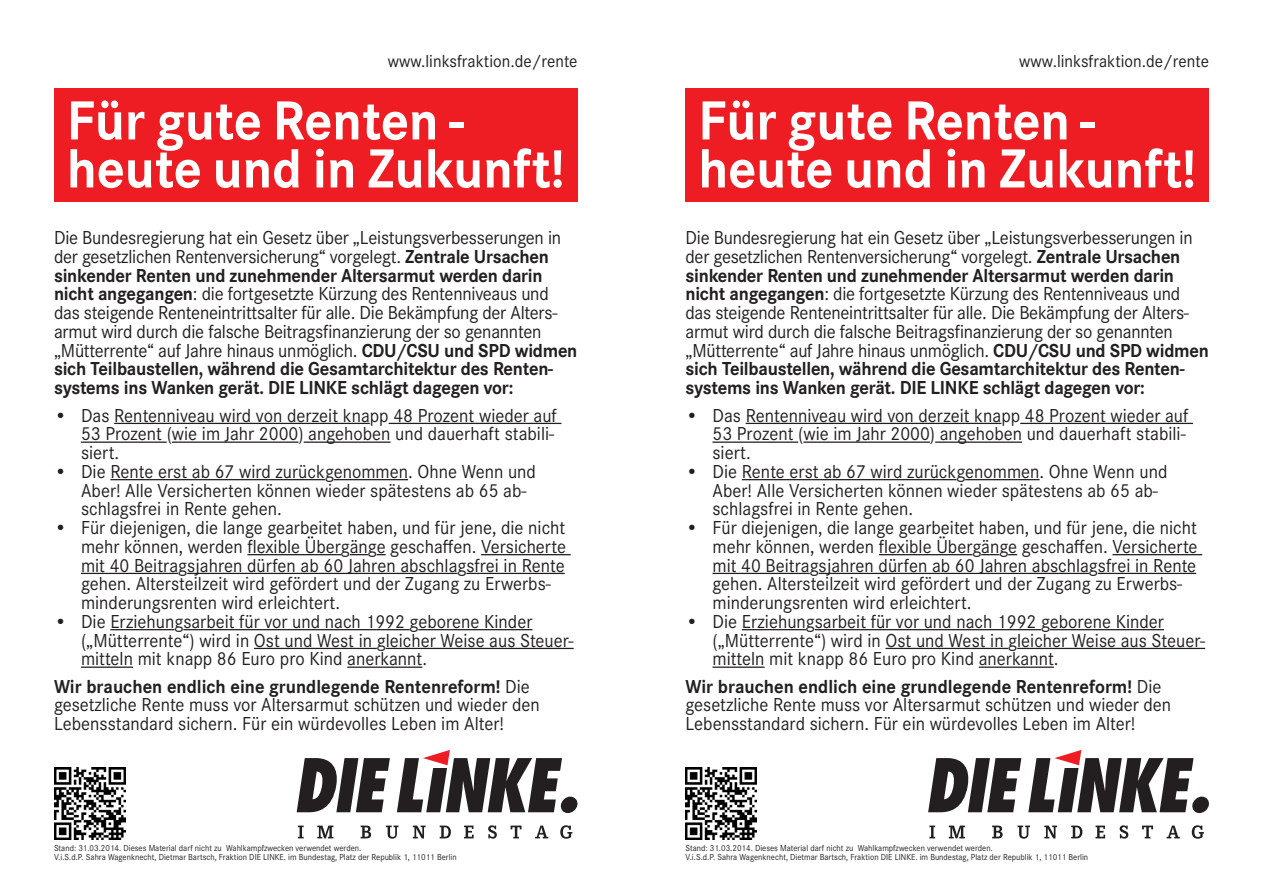
<style>
.page{position:relative;width:1263px;height:893px;background:#fff}
.page>*{position:absolute;margin:0;border:0;box-sizing:border-box;transform-origin:0 0}
.Überschrift_1__Ebene{font:700 57px "Corporate S";color:#fff;scale:.95 1}
.t1{font:19.5px/18.8px "Corporate S";color:#231f20;scale:.95 1}
.t2{font:19.5px/18.8px "Corporate S";color:#231f20}
.Fließtext{font:18px "Corporate S";color:#231f20;scale:.95 1}
.V_i_S_d_P{font:9px "Corporate S";color:#231f20;scale:.95 1}
.s1{font-weight:700}
</style>
<div class="page">
<div style="left:54px;top:88px;width:523px;height:114px;background:#ee1d23"></div>
<svg style="left:298px;top:826px;width:6px;height:12px"></svg>
<svg style="left:317px;top:826px;width:16px;height:12px"></svg>
<svg style="left:361px;top:826px;width:10px;height:12px"></svg>
<svg style="left:386px;top:826px;width:12px;height:13px"></svg>
<svg style="left:413px;top:826px;width:13px;height:12px"></svg>
<svg style="left:440px;top:826px;width:11px;height:12px"></svg>
<svg style="left:464px;top:826px;width:10px;height:12px"></svg>
<svg style="left:488px;top:825px;width:9px;height:14px"></svg>
<svg style="left:511px;top:826px;width:10px;height:12px"></svg>
<svg style="left:535px;top:825px;width:13px;height:13px"></svg>
<svg style="left:560px;top:825px;width:12px;height:14px"></svg>
<svg style="left:297px;top:750px;width:280px;height:63px"></svg>
<hr style="left:114px;top:423px;width:256px;height:1px;background:#231f20">
<hr style="left:389px;top:423px;width:172px;height:1px;background:#231f20">
<hr style="left:81px;top:441px;width:86px;height:2px;background:#231f20">
<hr style="left:172px;top:441px;width:126px;height:2px;background:#231f20">
<hr style="left:304px;top:441px;width:87px;height:2px;background:#231f20">
<hr style="left:110px;top:479px;width:215px;height:1px;background:#231f20">
<hr style="left:334px;top:479px;width:74px;height:1px;background:#231f20">
<hr style="left:247px;top:554px;width:94px;height:1px;background:#231f20">
<svg style="left:350px;top:554px;width:18px;height:1px"></svg>
<hr style="left:481px;top:554px;width:90px;height:1px;background:#231f20">
<hr style="left:81px;top:573px;width:97px;height:1px;background:#231f20">
<hr style="left:187px;top:573px;width:270px;height:1px;background:#231f20">
<hr style="left:466px;top:573px;width:99px;height:1px;background:#231f20">
<hr style="left:110px;top:629px;width:64px;height:1px;background:#231f20">
<hr style="left:183px;top:629px;width:227px;height:1px;background:#231f20">
<hr style="left:418px;top:629px;width:114px;height:1px;background:#231f20">
<hr style="left:254px;top:648px;width:123px;height:1px;background:#231f20">
<hr style="left:386px;top:648px;width:188px;height:1px;background:#231f20">
<hr style="left:81px;top:666px;width:52px;height:2px;background:#231f20">
<hr style="left:347px;top:666px;width:75px;height:2px;background:#231f20">
<img style="left:54px;top:768px;width:71px;height:71px">
<div style="left:685px;top:88px;width:524px;height:114px;background:#ee1d23"></div>
<svg style="left:929px;top:826px;width:6px;height:12px"></svg>
<svg style="left:949px;top:826px;width:16px;height:12px"></svg>
<svg style="left:992px;top:826px;width:11px;height:12px"></svg>
<svg style="left:1017px;top:826px;width:13px;height:13px"></svg>
<svg style="left:1044px;top:826px;width:13px;height:12px"></svg>
<svg style="left:1071px;top:826px;width:11px;height:12px"></svg>
<svg style="left:1095px;top:826px;width:10px;height:12px"></svg>
<svg style="left:1120px;top:825px;width:8px;height:14px"></svg>
<svg style="left:1142px;top:826px;width:11px;height:12px"></svg>
<svg style="left:1166px;top:825px;width:14px;height:13px"></svg>
<svg style="left:1192px;top:825px;width:12px;height:14px"></svg>
<svg style="left:928px;top:750px;width:281px;height:63px"></svg>
<hr style="left:746px;top:423px;width:255px;height:1px;background:#231f20">
<hr style="left:1020px;top:423px;width:173px;height:1px;background:#231f20">
<hr style="left:712px;top:441px;width:86px;height:2px;background:#231f20">
<hr style="left:803px;top:441px;width:127px;height:2px;background:#231f20">
<hr style="left:935px;top:441px;width:87px;height:2px;background:#231f20">
<hr style="left:742px;top:479px;width:214px;height:1px;background:#231f20">
<hr style="left:965px;top:479px;width:74px;height:1px;background:#231f20">
<hr style="left:879px;top:554px;width:93px;height:1px;background:#231f20">
<svg style="left:981px;top:554px;width:18px;height:1px"></svg>
<hr style="left:1112px;top:554px;width:90px;height:1px;background:#231f20">
<hr style="left:712px;top:573px;width:98px;height:1px;background:#231f20">
<hr style="left:819px;top:573px;width:270px;height:1px;background:#231f20">
<hr style="left:1098px;top:573px;width:98px;height:1px;background:#231f20">
<hr style="left:742px;top:629px;width:64px;height:1px;background:#231f20">
<hr style="left:815px;top:629px;width:226px;height:1px;background:#231f20">
<hr style="left:1050px;top:629px;width:114px;height:1px;background:#231f20">
<hr style="left:885px;top:648px;width:123px;height:1px;background:#231f20">
<hr style="left:1017px;top:648px;width:188px;height:1px;background:#231f20">
<hr style="left:712px;top:666px;width:52px;height:2px;background:#231f20">
<hr style="left:979px;top:666px;width:75px;height:2px;background:#231f20">
<img style="left:685px;top:768px;width:72px;height:71px">
<p class="Fließtext" style="left:388px;top:51px;width:201px">www.linksfraktion.de/rente</p>
<p class="Überschrift_1__Ebene" style="left:67px;top:88px;width:419px">Für gute Renten -</p>
<p class="Überschrift_1__Ebene" style="left:67px;top:136px;width:525px">heute und in Zukunft!</p>
<p class="t1" style="left:54px;top:229px;width:552px">Die Bundesregierung hat ein Gesetz über „Leistungsverbesserungen in der gesetzlichen Rentenversicherung“ vorgelegt. <span class="s1">Zentrale Ursachen sinkender Renten und zunehmender Altersarmut werden darin nicht angegangen</span>: die fortgesetzte Kürzung des Rentenniveaus und das steigende Renteneintrittsalter für alle. Die Bekämpfung der Alters&shy;armut wird durch die falsche Beitragsfinanzierung der so genannten „Mütterrente“ auf Jahre hinaus unmöglich. <span class="s1">CDU/CSU und SPD widmen sich Teilbaustellen, während die Gesamtarchitektur des Renten&shy;systems ins Wanken gerät. DIE LINKE schlägt dagegen vor:</span></p>
<p class="t2" style="left:81px;top:406px;width:477px;text-indent:-27px">• Das Rentenniveau wird von derzeit knapp 48 Prozent wieder auf<br>53 Prozent (wie im Jahr 2000) angehoben und dauerhaft stabili&shy;siert.</p>
<p class="t2" style="left:81px;top:462px;width:456px;text-indent:-27px">• Die Rente erst ab 67 wird zurückgenommen. Ohne Wenn und<br>Aber! Alle Versicherten können wieder spätestens ab 65 ab&shy;schlagsfrei in Rente gehen.</p>
<p class="t2" style="left:81px;top:518px;width:487px;text-indent:-27px">• Für diejenigen, die lange gearbeitet haben, und für jene, die nicht mehr können, werden flexible Übergänge geschaffen. Versicherte mit 40 Beitragsjahren dürfen ab 60 Jahren abschlagsfrei in Rente gehen. Altersteilzeit wird gefördert und der Zugang zu Erwerbs&shy;minderungsrenten wird erleichtert.</p>
<p class="t2" style="left:81px;top:612px;width:494px;text-indent:-27px">• Die Erziehungsarbeit für vor und nach 1992 geborene Kinder („Mütterrente“) wird in Ost und West in gleicher Weise aus Steuer&shy;mitteln mit knapp 86 Euro pro Kind anerkannt.</p>
<p class="t1" style="left:54px;top:677px;width:513px"><span class="s1">Wir brauchen endlich eine grundlegende Rentenreform!</span> Die gesetzliche Rente muss vor Altersarmut schützen und wieder den<br>Lebensstandard sichern. Für ein würdevolles Leben im Alter!</p>
<p class="V_i_S_d_P" style="left:54px;top:843px;width:325px">Stand: 31.03.2014. Dieses Material darf nicht zu Wahlkampfzwecken verwendet werden.</p>
<p class="V_i_S_d_P" style="left:54px;top:852px;width:425px">V.i.S.d.P. Sahra Wagenknecht, Dietmar Bartsch, Fraktion DIE LINKE. im Bundestag, Platz der Republik 1, 11011 Berlin</p>
<p class="Fließtext" style="left:1019px;top:51px;width:201px">www.linksfraktion.de/rente</p>
<p class="Überschrift_1__Ebene" style="left:698px;top:88px;width:419px">Für gute Renten -</p>
<p class="Überschrift_1__Ebene" style="left:698px;top:136px;width:525px">heute und in Zukunft!</p>
<p class="t1" style="left:685px;top:229px;width:552px">Die Bundesregierung hat ein Gesetz über „Leistungsverbesserungen in der gesetzlichen Rentenversicherung“ vorgelegt. <span class="s1">Zentrale Ursachen sinkender Renten und zunehmender Altersarmut werden darin nicht angegangen</span>: die fortgesetzte Kürzung des Rentenniveaus und das steigende Renteneintrittsalter für alle. Die Bekämpfung der Alters&shy;armut wird durch die falsche Beitragsfinanzierung der so genannten „Mütterrente“ auf Jahre hinaus unmöglich. <span class="s1">CDU/CSU und SPD widmen sich Teilbaustellen, während die Gesamtarchitektur des Renten&shy;systems ins Wanken gerät. DIE LINKE schlägt dagegen vor:</span></p>
<p class="t2" style="left:712px;top:406px;width:477px;text-indent:-27px">• Das Rentenniveau wird von derzeit knapp 48 Prozent wieder auf<br>53 Prozent (wie im Jahr 2000) angehoben und dauerhaft stabili&shy;siert.</p>
<p class="t2" style="left:712px;top:462px;width:456px;text-indent:-27px">• Die Rente erst ab 67 wird zurückgenommen. Ohne Wenn und<br>Aber! Alle Versicherten können wieder spätestens ab 65 ab&shy;schlagsfrei in Rente gehen.</p>
<p class="t2" style="left:712px;top:518px;width:487px;text-indent:-27px">• Für diejenigen, die lange gearbeitet haben, und für jene, die nicht mehr können, werden flexible Übergänge geschaffen. Versicherte mit 40 Beitragsjahren dürfen ab 60 Jahren abschlagsfrei in Rente gehen. Altersteilzeit wird gefördert und der Zugang zu Erwerbs&shy;minderungsrenten wird erleichtert.</p>
<p class="t2" style="left:712px;top:612px;width:494px;text-indent:-27px">• Die Erziehungsarbeit für vor und nach 1992 geborene Kinder („Mütterrente“) wird in Ost und West in gleicher Weise aus Steuer&shy;mitteln mit knapp 86 Euro pro Kind anerkannt.</p>
<p class="t1" style="left:685px;top:677px;width:513px"><span class="s1">Wir brauchen endlich eine grundlegende Rentenreform!</span> Die gesetzliche Rente muss vor Altersarmut schützen und wieder den<br>Lebensstandard sichern. Für ein würdevolles Leben im Alter!</p>
<p class="V_i_S_d_P" style="left:685px;top:843px;width:325px">Stand: 31.03.2014. Dieses Material darf nicht zu Wahlkampfzwecken verwendet werden.</p>
<p class="V_i_S_d_P" style="left:685px;top:852px;width:425px">V.i.S.d.P. Sahra Wagenknecht, Dietmar Bartsch, Fraktion DIE LINKE. im Bundestag, Platz der Republik 1, 11011 Berlin</p>
</div>
